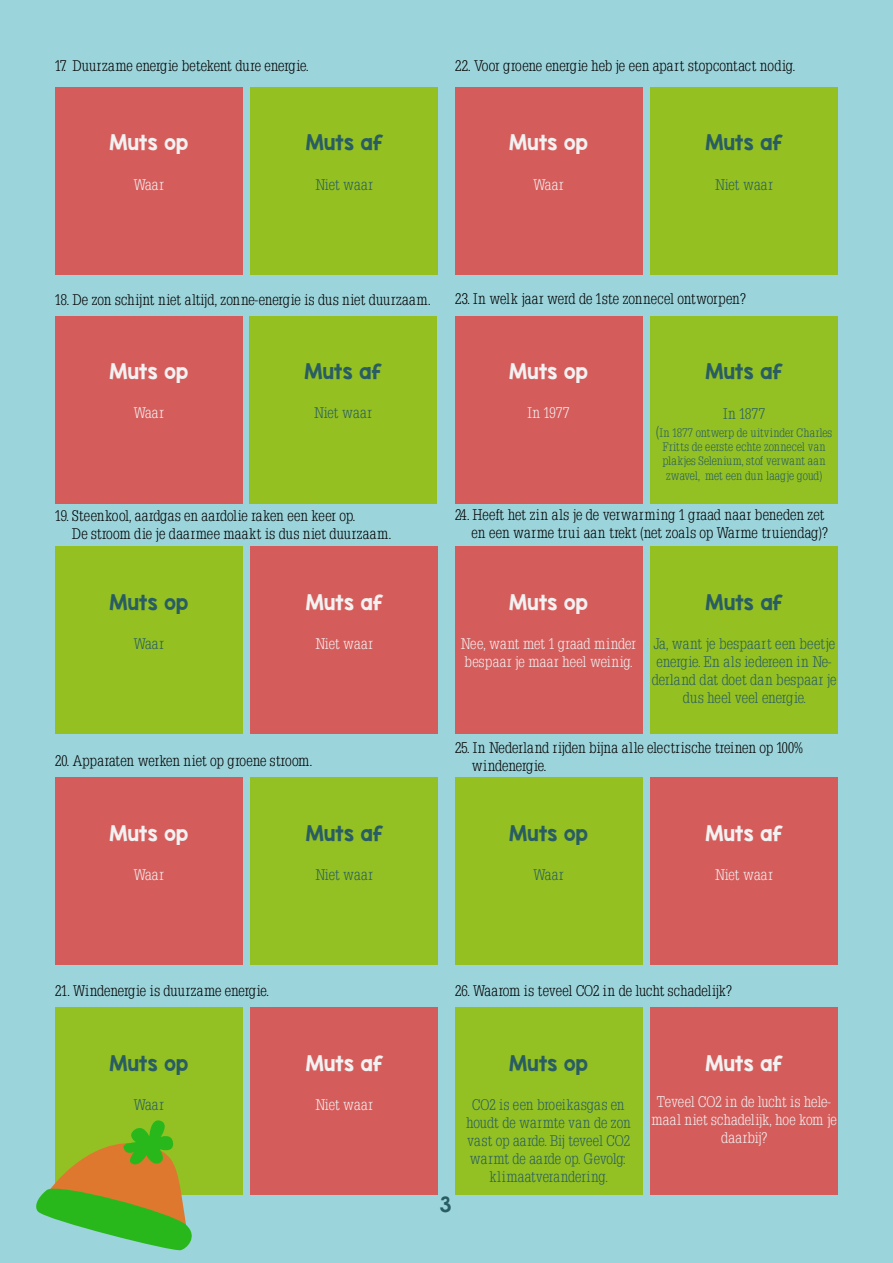
<style>
.page{position:relative;width:893px;height:1263px;background:#fff}
.page>*{position:absolute;margin:0;border:0;box-sizing:border-box;transform-origin:0 0}
.t1{font:18px "KG Blank Space Solid";color:#295d63}
.t2{font:18px "KG Blank Space Solid";color:#f2f2f2}
.t3{font:300 15px/18px "Napoleon";color:#000}
.t4{font:300 15px/18px "Napoleon";color:#295d63;text-align:center}
.t5{font:300 15px/18px "Napoleon";color:#f2f2f2}
.t6{font:300 15px "Napoleon";letter-spacing:-.02em;color:#000}
.t7{font:300 15px "Napoleon";letter-spacing:-.025em;color:#000}
.t8{font:300 12px/14.4px "Napoleon";color:#295d63;text-align:center}
.s1{font-size:15px}
</style>
<div class="page">
<div style="left:0;top:0;width:892px;height:1263px;background:#9cd4db"></div>
<div style="left:55px;top:87px;width:187px;height:187px;background:#d45d5c"></div>
<div style="left:251px;top:87px;width:187px;height:187px;background:#94c121"></div>
<div style="left:55px;top:316px;width:187px;height:187px;background:#d45d5c"></div>
<div style="left:250px;top:316px;width:187px;height:187px;background:#94c121"></div>
<div style="left:55px;top:547px;width:187px;height:187px;background:#94c121"></div>
<div style="left:251px;top:547px;width:187px;height:187px;background:#d45d5c"></div>
<div style="left:55px;top:778px;width:187px;height:187px;background:#d45d5c"></div>
<div style="left:251px;top:778px;width:187px;height:187px;background:#93c123"></div>
<div style="left:455px;top:87px;width:187px;height:187px;background:#d45d5c"></div>
<div style="left:651px;top:87px;width:187px;height:187px;background:#94c121"></div>
<div style="left:455px;top:316px;width:187px;height:187px;background:#d45d5c"></div>
<div style="left:651px;top:316px;width:187px;height:187px;background:#93c123"></div>
<div style="left:455px;top:547px;width:187px;height:187px;background:#d45d5c"></div>
<div style="left:651px;top:547px;width:187px;height:187px;background:#94c121"></div>
<div style="left:455px;top:778px;width:187px;height:187px;background:#94c121"></div>
<div style="left:651px;top:778px;width:187px;height:187px;background:#d45d5c"></div>
<div style="left:55px;top:1008px;width:187px;height:187px;background:#93c123"></div>
<div style="left:251px;top:1008px;width:187px;height:187px;background:#d45d5c"></div>
<div style="left:455px;top:1008px;width:187px;height:187px;background:#93c123"></div>
<div style="left:651px;top:1008px;width:187px;height:187px;background:#d45d5c"></div>
<svg style="left:36px;top:1120px;width:156px;height:131px"></svg>
<p class="t7" style="left:55px;top:57px;width:255px">17. Duurzame energie betekent dure energie.</p>
<p class="t2" style="left:109px;top:130px;width:81px">Muts op</p>
<p class="t5" style="left:134px;top:175px;width:32px">Waar</p>
<p class="t1" style="left:305px;top:130px;width:80px">Muts af</p>
<p class="t4" style="left:315px;top:175px;width:59px">Niet waar</p>
<p class="t6" style="left:455px;top:57px;width:341px">22. Voor groene energie heb je een apart stopcontact nodig.</p>
<p class="t2" style="left:509px;top:130px;width:81px">Muts op</p>
<p class="t5" style="left:533px;top:175px;width:32px">Waar</p>
<p class="t1" style="left:705px;top:130px;width:80px">Muts af</p>
<p class="t4" style="left:715px;top:175px;width:59px">Niet waar</p>
<p class="t3" style="left:55px;top:291px;width:377px">18. De zon schijnt niet altijd, zonne-energie is dus niet duurzaam.</p>
<p class="t2" style="left:109px;top:359px;width:81px">Muts op</p>
<p class="t5" style="left:134px;top:404px;width:32px">Waar</p>
<p class="t1" style="left:304px;top:359px;width:80px">Muts af</p>
<p class="t4" style="left:314px;top:404px;width:59px">Niet waar</p>
<p class="t3" style="left:72px;top:507px;width:321px;text-indent:-17px">19. Steenkool, aardgas en aardolie raken een keer op.<br>De stroom die je daarmee maakt is dus niet duurzaam.</p>
<p class="t1" style="left:109px;top:590px;width:81px">Muts op</p>
<p class="t4" style="left:134px;top:635px;width:32px">Waar</p>
<p class="t2" style="left:305px;top:590px;width:80px">Muts af</p>
<p class="t5" style="left:315px;top:635px;width:59px">Niet waar</p>
<p class="t6" style="left:55px;top:752px;width:258px">20. Apparaten werken niet op groene stroom.</p>
<p class="t2" style="left:109px;top:821px;width:81px">Muts op</p>
<p class="t5" style="left:134px;top:866px;width:32px">Waar</p>
<p class="t1" style="left:305px;top:821px;width:80px">Muts af</p>
<p class="t4" style="left:315px;top:866px;width:59px">Niet waar</p>
<p class="t3" style="left:455px;top:290px;width:293px">23. In welk jaar werd de 1ste zonnecel ontworpen?</p>
<p class="t2" style="left:509px;top:359px;width:81px">Muts op</p>
<p class="t5" style="left:527px;top:404px;width:44px">In 1977</p>
<p class="t1" style="left:705px;top:359px;width:80px">Muts af</p>
<p class="t4" style="left:723px;top:404px;width:44px">In 1877</p>
<p class="t8" style="left:656px;top:425px;width:177px"><span class="s1">(</span>In 1877 ontwerp de uitvinder Charles Fritts de eerste echte zonnecel van plakjes Selenium, stof verwant aan zwavel, met een dun laagje goud)</p>
<p class="t3" style="left:455px;top:506px;width:374px;text-align:right">24. Heeft het zin als je de verwarming 1 graad naar beneden zet en een warme trui aan trekt (net zoals op Warme truiendag)?</p>
<p class="t1" style="left:705px;top:590px;width:80px">Muts af</p>
<p class="t4" style="left:652px;top:635px;width:186px">Ja, want je bespaart een beetje energie. En als iedereen in Ne&shy;derland dat doet dan bespaar je dus heel veel energie.</p>
<p class="t3" style="left:472px;top:738px;width:333px;text-indent:-17px">25. In Nederland rijden bijna alle electrische treinen op 100% windenergie.</p>
<p class="t2" style="left:509px;top:590px;width:81px">Muts op</p>
<p class="t5" style="left:461px;top:635px;width:177px">Nee, want met 1 graad minder bespaar je maar heel weinig.</p>
<p class="t1" style="left:509px;top:821px;width:81px">Muts op</p>
<p class="t4" style="left:533px;top:866px;width:32px">Waar</p>
<p class="t2" style="left:705px;top:821px;width:80px">Muts af</p>
<p class="t5" style="left:715px;top:866px;width:59px">Niet waar</p>
<p class="t7" style="left:55px;top:982px;width:215px">21. Windenergie is duurzame energie.</p>
<p class="t1" style="left:109px;top:1051px;width:81px">Muts op</p>
<p class="t4" style="left:134px;top:1096px;width:32px">Waar</p>
<p class="t2" style="left:305px;top:1051px;width:80px">Muts af</p>
<p class="t5" style="left:315px;top:1096px;width:59px">Niet waar</p>
<p class="t3" style="left:455px;top:982px;width:279px">26. Waarom is teveel CO2 in de lucht schadelijk?</p>
<p class="t1" style="left:440px;top:1193px;width:13px">3</p>
<p class="t1" style="left:509px;top:1051px;width:81px">Muts op</p>
<p class="t4" style="left:466px;top:1096px;width:166px">CO2 is een broeikasgas en houdt de warmte van de zon vast op aarde. Bij teveel CO2 warmt de aarde op. Gevolg: klimaatverandering.</p>
<p class="t2" style="left:705px;top:1051px;width:80px">Muts af</p>
<p class="t5" style="left:651px;top:1092px;width:187px;text-align:center">Teveel CO2 in de lucht is hele&shy;maal niet schadelijk, hoe kom je daarbij?</p>
</div>
